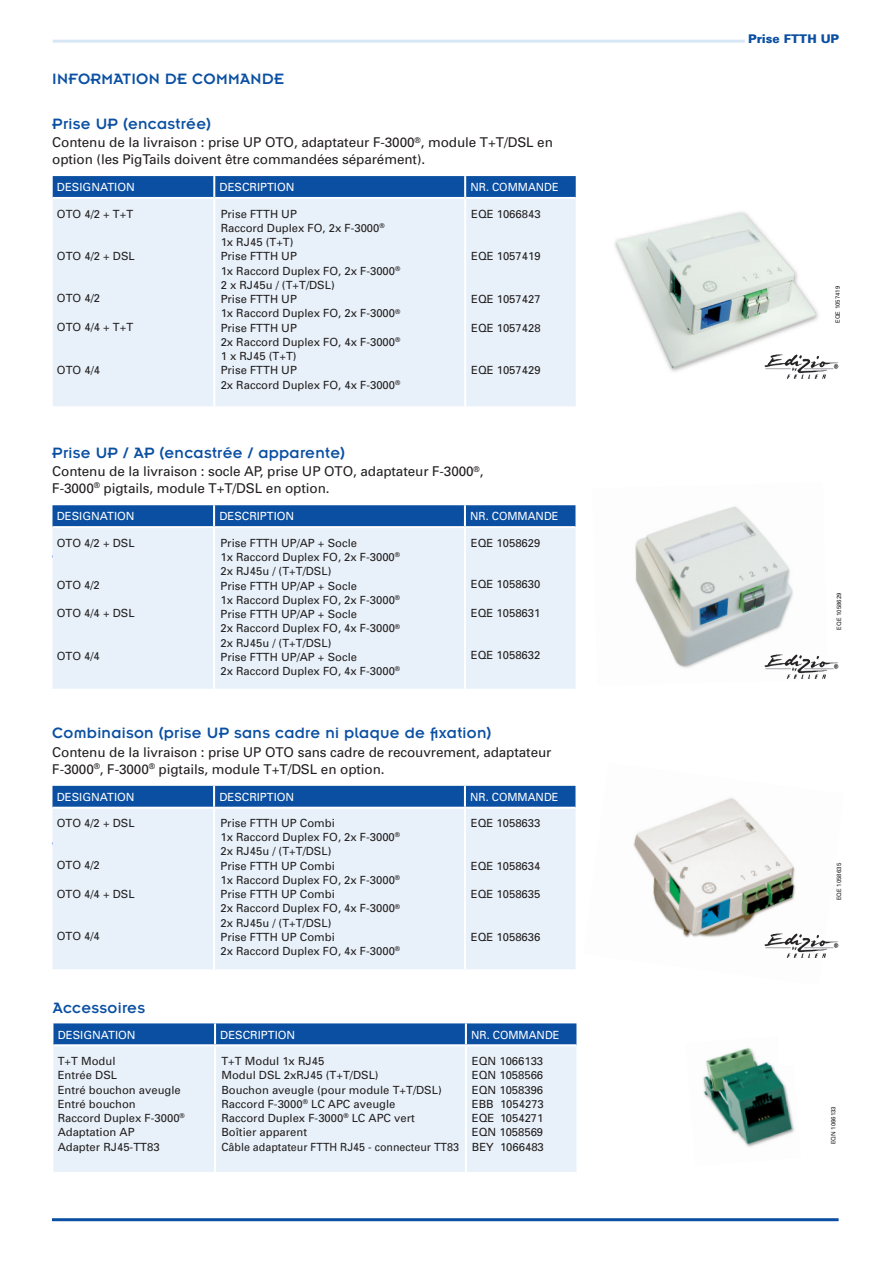
<style>
.page{position:relative;width:893px;height:1263px;background:#fff}
.page>*{position:absolute;margin:0;border:0;box-sizing:border-box;transform-origin:0 0}
.t1{font:16.5px "Insignia";letter-spacing:.02em;color:#0a4fa2}
.t2{font:13.5px/16.5px "Univers";letter-spacing:-.005em;color:#231f20}
.t3{font:900 12px "Univers";color:#0a4fa2}
.t4{font:11.25px/14.2px "Univers";color:#231f20}
.t5{font:11.25px "Univers";color:#fff}
.t6{font:11.25px "Univers";color:#fff;scale:.96 1}
.t7{font:6px "Univers";color:#231f20}
</style>
<div class="page">
<hr style="left:53px;top:40px;width:692px;height:3px;background:#d8e7f5">
<hr style="left:52px;top:1218px;width:787px;height:3px;background:#0a4fa2">
<div style="left:52px;top:505px;width:523px;height:21px;background:#0a4fa2"></div>
<div style="left:52px;top:528px;width:523px;height:161px;background:#e8f1f9"></div>
<hr style="left:213px;top:505px;width:2px;height:21px;background:#fff">
<hr style="left:464px;top:505px;width:2px;height:21px;background:#fff">
<hr style="left:213px;top:528px;width:2px;height:161px;background:#fff">
<hr style="left:464px;top:528px;width:2px;height:161px;background:#fff">
<div style="left:52px;top:786px;width:523px;height:21px;background:#0a4fa2"></div>
<div style="left:52px;top:809px;width:523px;height:160px;background:#e8f1f9"></div>
<hr style="left:213px;top:786px;width:2px;height:21px;background:#fff">
<hr style="left:464px;top:786px;width:2px;height:21px;background:#fff">
<hr style="left:213px;top:809px;width:2px;height:160px;background:#fff">
<hr style="left:464px;top:809px;width:2px;height:160px;background:#fff">
<svg style="left:53px;top:176px;width:523px;height:21px;background:#0b50a2"></svg>
<div style="left:53px;top:199px;width:523px;height:207px;background:#e8f1f9"></div>
<hr style="left:213px;top:176px;width:2px;height:21px;background:#fff">
<hr style="left:464px;top:176px;width:2px;height:21px;background:#fff">
<hr style="left:213px;top:199px;width:2px;height:207px;background:#fff">
<hr style="left:464px;top:199px;width:2px;height:207px;background:#fff">
<div style="left:53px;top:1023px;width:523px;height:21px;background:#0a4fa2"></div>
<div style="left:53px;top:1046px;width:523px;height:126px;background:#e8f1f9"></div>
<hr style="left:214px;top:1023px;width:2px;height:21px;background:#fff">
<hr style="left:465px;top:1023px;width:2px;height:21px;background:#fff">
<hr style="left:214px;top:1046px;width:2px;height:126px;background:#fff">
<hr style="left:465px;top:1046px;width:2px;height:126px;background:#fff">
<img style="left:635px;top:506px;width:193px;height:173px">
<img style="left:615px;top:211px;width:224px;height:168px">
<img style="left:765px;top:354px;width:31px;height:13px">
<img style="left:765px;top:654px;width:31px;height:12px">
<img style="left:633px;top:798px;width:206px;height:160px">
<img style="left:765px;top:933px;width:31px;height:12px">
<img style="left:703px;top:1047px;width:92px;height:100px">
<div style="left:778px;top:1021px;width:30px;height:43px;background:#fff"></div>
<h1 class="t1" style="left:52px;top:70px;width:233px">INFORMATION DE COMMANDE</h1>
<h1 class="t1" style="left:52px;top:115px;width:160px">Prise UP (encastrée)</h1>
<p class="t2" style="left:52px;top:134px;width:502px">Contenu de la livraison : prise UP OTO, adaptateur F-3000<sup>®</sup>, module T+T/DSL en option (les PigTails doivent être commandées séparément).</p>
<p class="t5" style="left:57px;top:180px;width:79px">DESIGNATION</p>
<p class="t5" style="left:220px;top:180px;width:77px">DESCRIPTION</p>
<p class="t6" style="left:470px;top:180px;width:93px">NR. COMMANDE</p>
<p class="t4" style="left:57px;top:206px;width:78px">OTO 4/2 + T+T</p>
<p class="t4" style="left:57px;top:248px;width:79px">OTO 4/2 + DSL</p>
<p class="t4" style="left:57px;top:290px;width:45px">OTO 4/2</p>
<p class="t4" style="left:57px;top:319px;width:78px">OTO 4/4 + T+T</p>
<p class="t4" style="left:57px;top:362px;width:45px">OTO 4/4</p>
<p class="t4" style="left:221px;top:206px;width:181px">Prise FTTH UP<br>Raccord Duplex FO, 2x F-3000<sup>®<br></sup>1x RJ45 (T+T)<br>Prise FTTH UP<br>1x Raccord Duplex FO, 2x F-3000<sup>®<br></sup>2 x RJ45u / (T+T/DSL)<br>Prise FTTH UP<br>1x Raccord Duplex FO, 2x F-3000<sup>®<br></sup>Prise FTTH UP<br>2x Raccord Duplex FO, 4x F-3000<sup>®<br></sup>1 x RJ45 (T+T)<br>Prise FTTH UP<br>2x Raccord Duplex FO, 4x F-3000<sup>®</sup></p>
<p class="t4" style="left:471px;top:206px;width:71px">EQE 1066843</p>
<p class="t4" style="left:471px;top:249px;width:71px">EQE 1057419</p>
<p class="t4" style="left:471px;top:292px;width:71px">EQE 1057427</p>
<p class="t4" style="left:471px;top:320px;width:71px">EQE 1057428</p>
<p class="t4" style="left:471px;top:363px;width:71px">EQE 1057429</p>
<h1 class="t1" style="left:52px;top:444px;width:294px">Prise UP / AP (encastrée / apparente)</h1>
<p class="t2" style="left:52px;top:463px;width:433px">Contenu de la livraison : socle AP, prise UP OTO, adaptateur F-3000<sup>®</sup>,<br>F-3000<sup>®</sup> pigtails, module T+T/DSL en option.</p>
<p class="t5" style="left:57px;top:509px;width:79px">DESIGNATION</p>
<p class="t5" style="left:219px;top:509px;width:77px">DESCRIPTION</p>
<p class="t6" style="left:470px;top:509px;width:93px">NR. COMMANDE</p>
<p class="t4" style="left:57px;top:535px;width:79px">OTO 4/2 + DSL</p>
<p class="t4" style="left:57px;top:577px;width:45px">OTO 4/2</p>
<p class="t4" style="left:57px;top:606px;width:79px">OTO 4/4 + DSL</p>
<p class="t4" style="left:57px;top:648px;width:45px">OTO 4/4</p>
<p class="t4" style="left:220px;top:535px;width:181px">Prise FTTH UP/AP + Socle<br>1x Raccord Duplex FO, 2x F-3000<sup>®<br></sup>2x RJ45u / (T+T/DSL)<br>Prise FTTH UP/AP + Socle<br>1x Raccord Duplex FO, 2x F-3000<sup>®<br></sup>Prise FTTH UP/AP + Socle<br>2x Raccord Duplex FO, 4x F-3000<sup>®<br></sup>2x RJ45u / (T+T/DSL)<br>Prise FTTH UP/AP + Socle<br>2x Raccord Duplex FO, 4x F-3000<sup>®</sup></p>
<p class="t4" style="left:471px;top:535px;width:71px">EQE 1058629</p>
<p class="t4" style="left:471px;top:577px;width:71px">EQE 1058630</p>
<p class="t4" style="left:471px;top:606px;width:71px">EQE 1058631</p>
<p class="t4" style="left:471px;top:647px;width:71px">EQE 1058632</p>
<h1 class="t1" style="left:52px;top:724px;width:441px">Combinaison (prise UP sans cadre ni plaque de fixation)</h1>
<p class="t2" style="left:52px;top:744px;width:501px">Contenu de la livraison : prise UP OTO sans cadre de recouvrement, adaptateur<br>F-3000<sup>®</sup>, F-3000<sup>®</sup> pigtails, module T+T/DSL en option.</p>
<p class="t5" style="left:57px;top:790px;width:79px">DESIGNATION</p>
<p class="t5" style="left:219px;top:790px;width:77px">DESCRIPTION</p>
<p class="t6" style="left:470px;top:790px;width:93px">NR. COMMANDE</p>
<p class="t4" style="left:57px;top:815px;width:79px">OTO 4/2 + DSL</p>
<p class="t4" style="left:57px;top:857px;width:45px">OTO 4/2</p>
<p class="t4" style="left:57px;top:887px;width:79px">OTO 4/4 + DSL</p>
<p class="t4" style="left:57px;top:929px;width:45px">OTO 4/4</p>
<p class="t4" style="left:220px;top:815px;width:181px">Prise FTTH UP Combi<br>1x Raccord Duplex FO, 2x F-3000<sup>®<br></sup>2x RJ45u / (T+T/DSL)<br>Prise FTTH UP Combi<br>1x Raccord Duplex FO, 2x F-3000<sup>®<br></sup>Prise FTTH UP Combi<br>2x Raccord Duplex FO, 4x F-3000<sup>®<br></sup>2x RJ45u / (T+T/DSL)<br>Prise FTTH UP Combi<br>2x Raccord Duplex FO, 4x F-3000<sup>®</sup></p>
<p class="t4" style="left:471px;top:816px;width:71px">EQE 1058633</p>
<p class="t4" style="left:471px;top:858px;width:71px">EQE 1058634</p>
<p class="t4" style="left:471px;top:886px;width:71px">EQE 1058635</p>
<p class="t4" style="left:471px;top:929px;width:71px">EQE 1058636</p>
<h1 class="t1" style="left:53px;top:999px;width:94px">Accessoires</h1>
<p class="t5" style="left:58px;top:1027px;width:79px">DESIGNATION</p>
<p class="t5" style="left:220px;top:1027px;width:77px">DESCRIPTION</p>
<p class="t6" style="left:471px;top:1027px;width:93px">NR. COMMANDE</p>
<p class="t4" style="left:58px;top:1054px;width:129px">T+T Modul<br>Entrée DSL<br>Entré bouchon aveugle<br>Entré bouchon<br>Raccord Duplex F-3000<sup>®<br></sup>Adaptation AP<br>Adapter RJ45-TT83</p>
<p class="t4" style="left:221px;top:1054px;width:239px">T+T Modul 1x RJ45<br>Modul DSL 2xRJ45 (T+T/DSL)<br>Bouchon aveugle (pour module T+T/DSL)<br>Raccord F-3000<sup>®</sup> LC APC aveugle<br>Raccord Duplex F-3000<sup>®</sup> LC APC vert<br>Boîtier apparent<br>Câble adaptateur FTTH RJ45 - connecteur TT83</p>
<p class="t4" style="left:472px;top:1054px;width:73px;text-align:justify">EQN 1066133<br>EQN 1058566<br>EQN 1058396<br>EBB 1054273<br>EQE 1054271<br>EQN 1058569<br>BEY 1066483</p>
<p class="t3" style="left:748px;top:31px;width:93px">Prise FTTH UP</p>
<p class="t7" style="left:834px;top:323px;width:39px;rotate:-90deg">EQE 1057419</p>
<p class="t7" style="left:835px;top:629px;width:39px;rotate:-90deg">EQE 1058629</p>
<p class="t7" style="left:835px;top:900px;width:39px;rotate:-90deg">EQE 1058635</p>
<p class="t7" style="left:830px;top:1144px;width:40px;rotate:-90deg">EQN 1066133</p>
</div>
